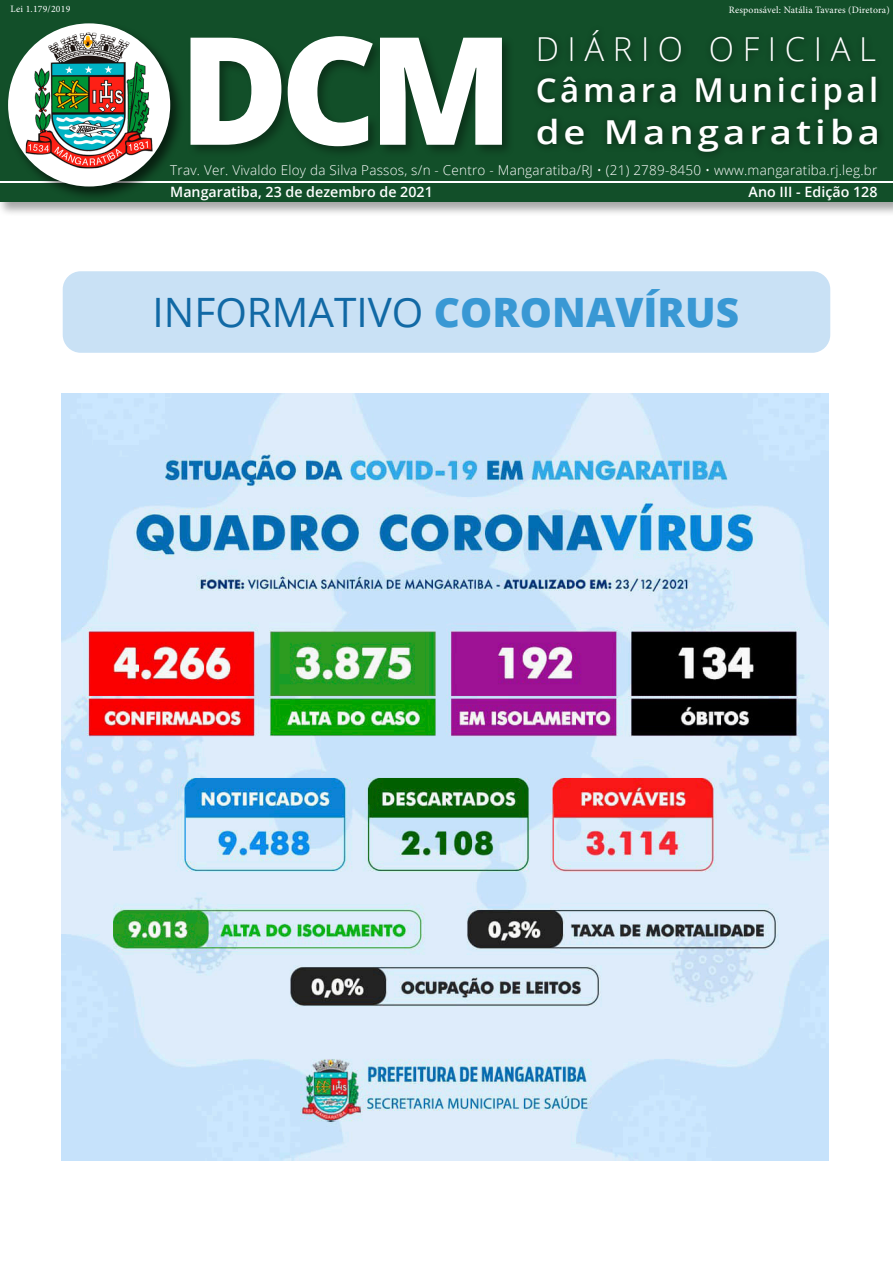
<style>
.page{position:relative;width:893px;height:1263px;background:#fff}
.page>*{position:absolute;margin:0;border:0;box-sizing:border-box;transform-origin:0 0}
.t1{font:800 150px "Open Sans";color:#fff}
.t2{font:40.5px "Open Sans";color:#1169a5}
.t3{font:600 33px/42px "Open Sans";letter-spacing:.11em;color:#fff}
.t4{font:300 33px "Open Sans";letter-spacing:.26em;color:#fff}
.t5{font:600 14.25px "Open Sans";color:#fff}
.t6{font:300 13.5px "Open Sans";letter-spacing:.015em;color:#fff}
.t7{font:9.75px "Minion Pro";letter-spacing:.02em;color:#fff}
.s1{font-weight:800;color:#3998d4}
</style>
<div class="page">
<img style="left:61px;top:393px;width:768px;height:768px">
<div style="left:63px;top:271px;width:767px;height:82px;background:#c9e1f5;border-radius:18px"></div>
<div style="left:0;top:182px;width:893px;height:35px;background:#000;opacity:.35"></div>
<div style="left:0;top:184px;width:893px;height:18px;background:#124f29"></div>
<div style="left:0;top:0;width:893px;height:181px;background:#124f29"></div>
<div style="left:5px;top:20px;width:180px;height:181px;background:#000;opacity:.6"></div>
<div style="left:8px;top:23px;width:162px;height:163px;background:#fff;border-radius:50%"></div>
<img style="left:26px;top:33px;width:127px;height:135px">
<div style="left:187px;top:33px;width:328px;height:126px;background:#000;opacity:.36"></div>
<div style="left:531px;top:24px;width:355px;height:136px;background:#000;opacity:.5"></div>
<p class="t7" style="left:11px;top:2px;width:61px">Lei 1.179/2019</p>
<p class="t7" style="left:729px;top:3px;width:162px">Responsável: Natália Tavares (Diretora)</p>
<h1 class="t1" style="left:179px;top:-24px;width:336px">DCM</h1>
<h3 class="t4" style="left:536px;top:27px;width:342px">DIÁRIO OFICIAL</h3>
<h3 class="t3" style="left:536px;top:68px;width:346px">Câmara Municipal de Mangaratiba</h3>
<p class="t6" style="left:170px;top:161px;width:709px">Trav. Ver. Vivaldo Eloy da Silva Passos, s/n - Centro - Mangaratiba/RJ • (21) 2789-8450 • www.mangaratiba.rj.leg.br</p>
<p class="t5" style="left:170px;top:182px;width:264px">Mangaratiba, 23 de dezembro de 2021</p>
<p class="t5" style="left:749px;top:182px;width:130px">Ano III - Edição 128</p>
<h2 class="t2" style="left:153px;top:284px;width:588px">INFORMATIVO <span class="s1">CORONAVÍRUS</span></h2>
</div>
